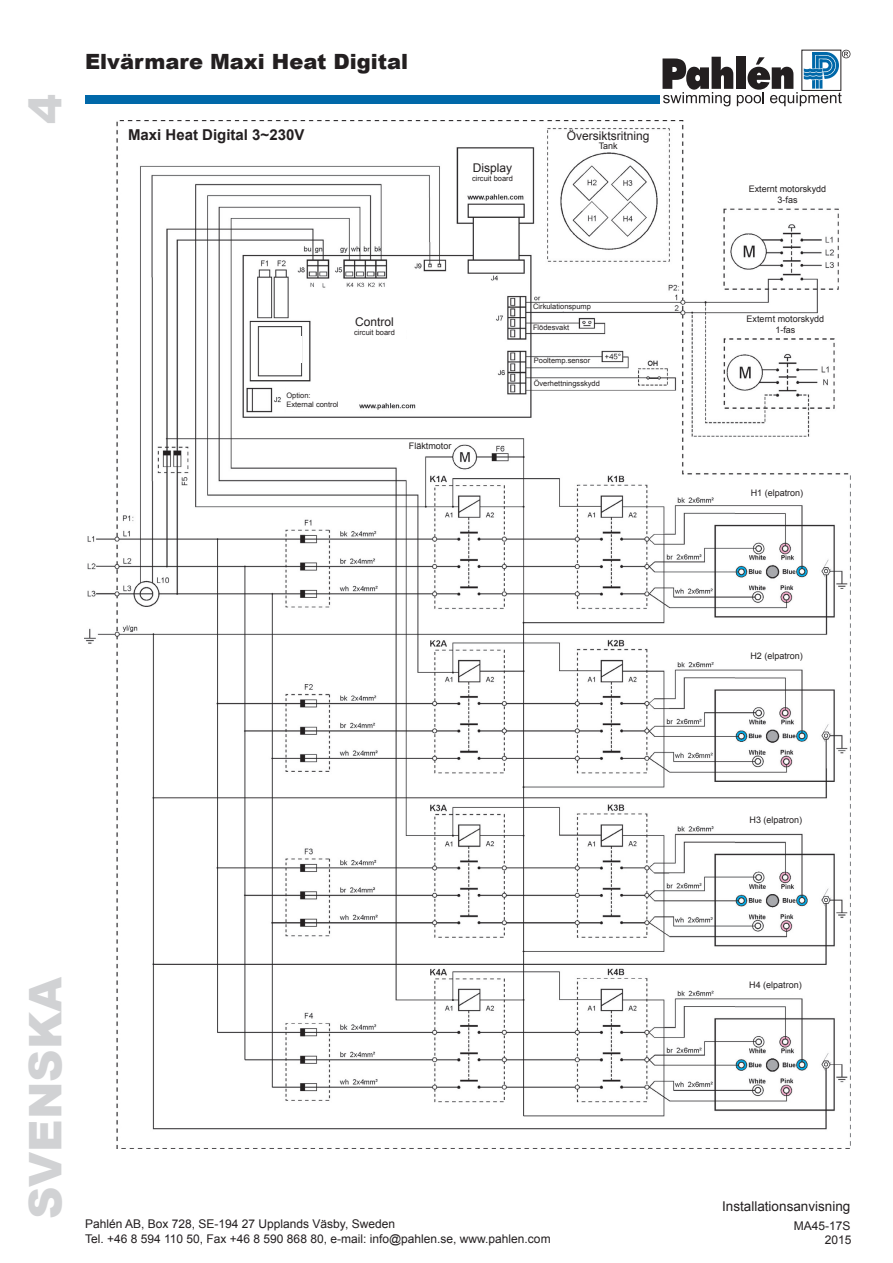
<style>
.page{position:relative;width:893px;height:1263px;background:#fff}
.page>*{position:absolute;margin:0;border:0;box-sizing:border-box;transform-origin:0 0}
.t1{font:900 45px "Arial";color:#d1d2d4}
.t2{font:900 21px "Arial";color:#231f20}
.t3{font:700 15px "Arial";color:#231f20}
.t4{font:13.5px "Arial";color:#231f20}
.t5{font:12px/14.4px "Arial";color:#231f20}
.t6{font:9px "Arial";color:#231f20}
.t7{font:7.5px "Arial";color:#231f20}
</style>
<div class="page">
<svg style="left:662px;top:50px;width:188px;height:56px"></svg>
<div style="left:85px;top:95px;width:575px;height:9px;background:#0068a9"></div>
<img style="left:85px;top:120px;width:765px;height:1028px">
<div style="left:533px;top:303px;width:106px;height:8px;background:#fff"></div>
<div style="left:533px;top:325px;width:42px;height:7px;background:#fff"></div>
<div style="left:534px;top:358px;width:64px;height:8px;background:#fff"></div>
<div style="left:534px;top:381px;width:99px;height:7px;background:#fff"></div>
<div style="left:461px;top:164px;width:62px;height:27px;background:#fff"></div>
<div style="left:343px;top:318px;width:62px;height:27px;background:#fff"></div>
<div style="left:730px;top:185px;width:115px;height:22px;background:#fff"></div>
<div style="left:728px;top:316px;width:115px;height:21px;background:#fff"></div>
<div style="left:286px;top:384px;width:62px;height:26px;background:#fff"></div>
<div style="left:261px;top:336px;width:40px;height:27px;background:#fff"></div>
<div style="left:554px;top:132px;width:108px;height:20px;background:#fff"></div>
<div style="left:128px;top:129px;width:211px;height:28px;background:#fff"></div>
<div style="left:720px;top:489px;width:114px;height:12px;background:#fff"></div>
<div style="left:719px;top:653px;width:115px;height:12px;background:#fff"></div>
<div style="left:718px;top:817px;width:115px;height:12px;background:#fff"></div>
<div style="left:718px;top:982px;width:115px;height:12px;background:#fff"></div>
<div style="left:337px;top:442px;width:114px;height:12px;background:#fff"></div>
<p class="t1" style="left:13px;top:124px;width:32px;rotate:-90deg">4</p>
<p class="t2" style="left:85px;top:46px;width:325px">Elvärmare Maxi Heat Digital</p>
<p class="t3" style="left:128px;top:124px;width:178px">Maxi Heat Digital 3~230V</p>
<p class="t5" style="left:473px;top:161px;width:41px">Display</p>
<p class="t7" style="left:472px;top:174px;width:42px">circuit board</p>
<p class="t5" style="left:567px;top:129px;width:84px">Översiktsritning</p>
<p class="t6" style="left:599px;top:140px;width:21px">Tank</p>
<p class="t5" style="left:355px;top:315px;width:40px">Control</p>
<p class="t7" style="left:354px;top:328px;width:42px">circuit board</p>
<p class="t7" style="left:286px;top:391px;width:26px">Option:</p>
<p class="t7" style="left:286px;top:400px;width:54px">External control</p>
<p class="t6" style="left:409px;top:440px;width:44px">Fläktmotor</p>
<p class="t7" style="left:533px;top:301px;width:59px">Cirkulationspump</p>
<p class="t7" style="left:533px;top:322px;width:38px">Flödesvakt</p>
<p class="t7" style="left:534px;top:356px;width:58px">Pooltemp.sensor</p>
<p class="t7" style="left:534px;top:378px;width:68px">Överhettningsskydd</p>
<p class="t1" style="left:13px;top:1219px;width:244px;rotate:-90deg">SVENSKA</p>
<p class="t5" style="left:85px;top:1217px;width:467px">Pahlén AB, Box 728, SE-194 27 Upplands Väsby, Sweden<br>Tel. +46 8 594 110 50, Fax +46 8 590 868 80, e-mail: info@pahlen.se, www.pahlen.com</p>
<p class="t6" style="left:749px;top:183px;width:79px">Externt motorskydd</p>
<p class="t6" style="left:777px;top:194px;width:22px">3-fas</p>
<p class="t6" style="left:747px;top:313px;width:79px">Externt motorskydd</p>
<p class="t6" style="left:775px;top:324px;width:22px">1-fas</p>
<p class="t6" style="left:751px;top:487px;width:54px">H1 (elpatron)</p>
<p class="t6" style="left:750px;top:650px;width:54px">H2 (elpatron)</p>
<p class="t6" style="left:750px;top:814px;width:54px">H3 (elpatron)</p>
<p class="t6" style="left:749px;top:979px;width:54px">H4 (elpatron)</p>
<p class="t4" style="left:722px;top:1197px;width:130px">Installationsanvisning</p>
<p class="t5" style="left:794px;top:1218px;width:58px">MA45-17S</p>
<p class="t5" style="left:825px;top:1233px;width:28px">2015</p>
</div>
